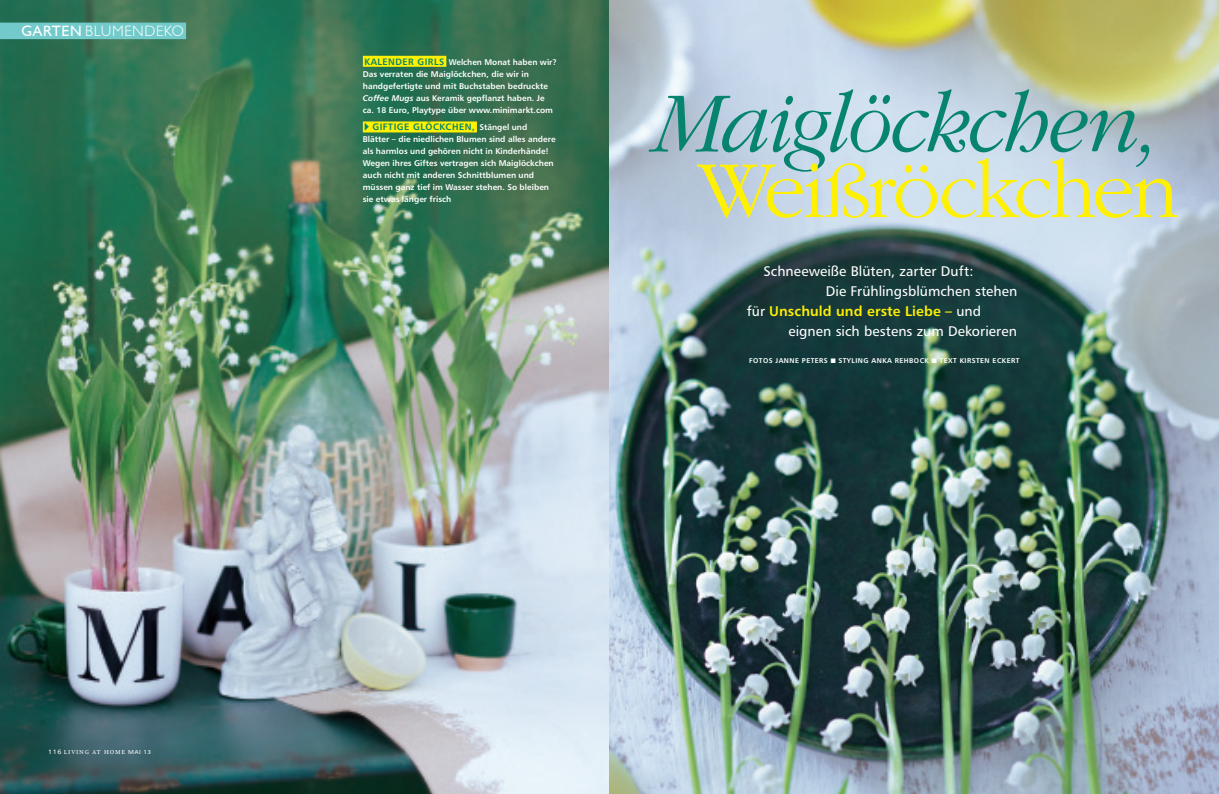
<style>
.page{position:relative;width:1219px;height:794px;background:#fff}
.page>*{position:absolute;margin:0;border:0;box-sizing:border-box;transform-origin:0 0}
.t1{font:italic 300 89px "Garamond LT";letter-spacing:-.04em;color:#06846f}
.t2{font:300 84px "Garamond LT";letter-spacing:-.035em;color:#fff101}
.t3{font:300 15px "Humanist 521 BT";letter-spacing:.035em;color:#fff}
.t4{font:14px "Humanist 777 BT Roman B";letter-spacing:.005em;color:#fff}
.t5{font:14px "Humanist 777 BT Bold B";letter-spacing:.005em;color:#fff101}
.t6{font:9.3px "Humanist 777 BT Bold B";letter-spacing:.05em;color:#06846f}
.t7{font:9px "Adobe Garamond Regular SC";letter-spacing:.1em;color:#fff;scale:.9 1}
.t8{font:8.3px/12px "Humanist 777 BT Bold B";color:#fff}
.t9{font:7px "Humanist 777 BT Bold B";letter-spacing:.06em;color:#fff}
.s1{font-weight:400}
.s2{font-family:"Humanist 777 BT Roman B";font-size:6.3px}
.s3{font-family:"Humanist 777 BT Roman B";font-size:5.7px}
.s4{font-size:9.3px;color:#06846f}
.s5{font-family:"Humanist 777 BT Bold Italic B"}
.s6{font-size:8.3px;color:#fff}
.s7{font-family:"Humanist 777 BT Roman B";color:#fff}
</style>
<div class="page">
<img style="left:0;top:0;width:1219px;height:794px">
<div style="left:0;top:23px;width:186px;height:16px;background:#72caca"></div>
<div style="left:363px;top:56px;width:83px;height:11px;background:#fff101"></div>
<div style="left:363px;top:121px;width:114px;height:11px;background:#fff101"></div>
<p class="t3" style="left:22px;top:22px;width:164px"><span class="s1">GARTEN</span> BLUMENDEKO</p>
<p class="t7" style="left:48px;top:746px;width:116px"><span class="s2">116</span> living at home <span class="s3">Mai 13</span></p>
<p class="t8" style="left:363px;top:55px;width:196px"><span class="s4">kalender girls</span> Welchen Monat haben wir?<br>Das verraten die Maiglöckchen, die wir in handgefertigte und mit Buchstaben bedruckte <span class="s5">Coffee Mugs</span> aus Keramik gepflanzt haben. Je ca. 18 Euro, Playtype über www.minimarkt.com</p>
<p class="t6" style="left:372px;top:121px;width:156px">giftige glöckchen, <span class="s6">Stängel und</span></p>
<p class="t8" style="left:363px;top:133px;width:194px">Blätter – die niedlichen Blumen sind alles andere als harmlos und gehören nicht in Kinderhände!<br>Wegen ihres Giftes vertragen sich Maiglöckchen auch nicht mit anderen Schnittblumen und müssen ganz tief im Wasser stehen. So bleiben sie etwas länger frisch</p>
<p class="t1" style="left:653px;top:76px;width:510px">Maiglöckchen,</p>
<p class="t2" style="left:697px;top:145px;width:483px">Weißröckchen</p>
<p class="t4" style="left:763px;top:262px;width:211px">Schneeweiße Blüten, zarter Duft:</p>
<p class="t4" style="left:826px;top:282px;width:193px">Die Frühlingsblümchen stehen</p>
<p class="t5" style="left:747px;top:302px;width:236px"><span class="s7">für</span> Unschuld und erste Liebe – <span class="s7">und</span></p>
<p class="t4" style="left:788px;top:322px;width:230px">eignen sich bestens zum Dekorieren</p>
<p class="t9" style="left:749px;top:356px;width:272px">fotos Janne Peters ■ Styling Anka Rehbock ■ text Kirsten eckert</p>
</div>
